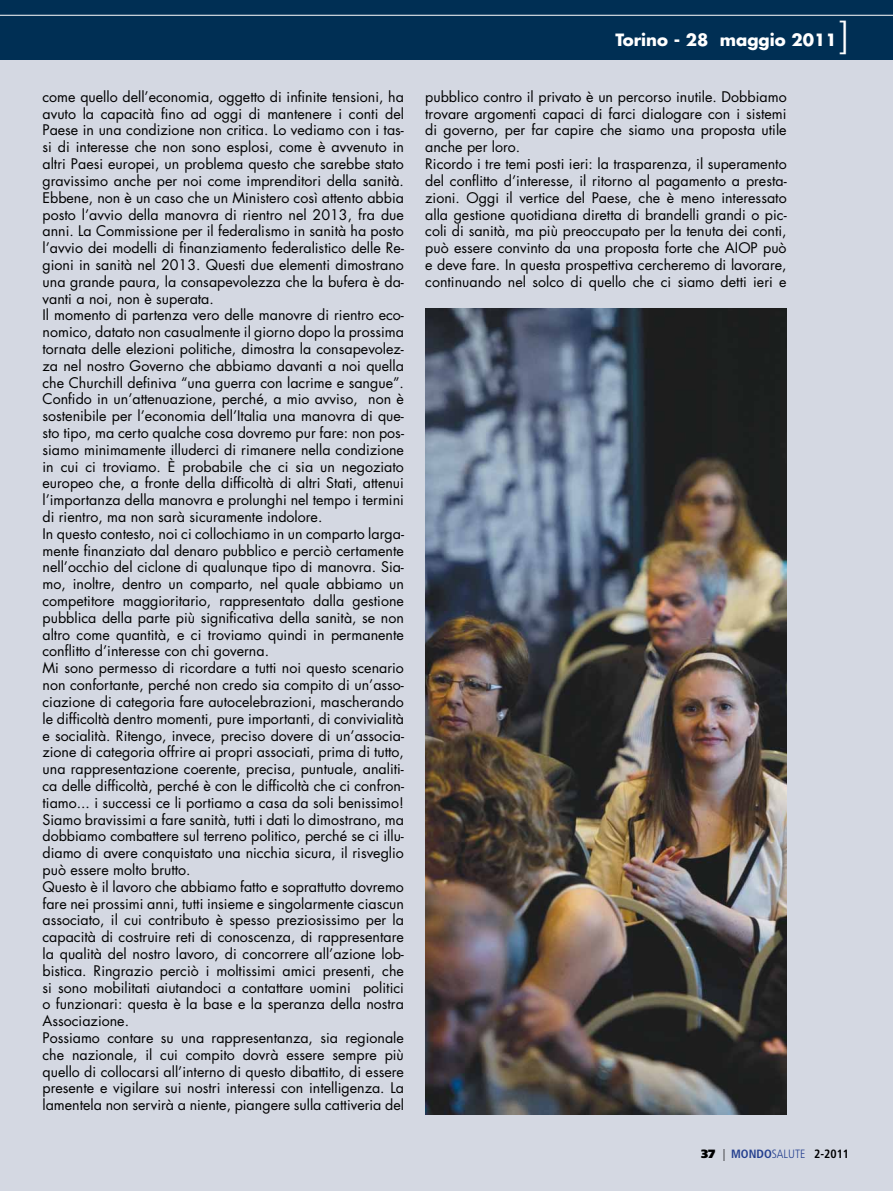
<style>
.page{position:relative;width:893px;height:1191px;background:#fff}
.page>*{position:absolute;margin:0;border:0;box-sizing:border-box;transform-origin:0 0}
.t1{font:300 37.5px "Frutiger";color:#fff}
.t2{font:700 16.5px "Futura Std";color:#fff}
.t3{font:14.25px/16.8px "Futura Std";color:#000}
.t4{font:300 condensed 12px "Frutiger";color:#25408f}
.s1{font-weight:900;font-stretch:normal;color:#000}
.s2{color:#000}
.s3{font-weight:700}
.s4{font-weight:700;color:#000}
</style>
<div class="page">
<div style="left:0;top:60px;width:893px;height:1131px;background:#d4d8e2"></div>
<img style="left:425px;top:308px;width:362px;height:806px">
<div style="left:0;top:0;width:893px;height:60px;background:#002f54"></div>
<hr style="left:0;top:15px;width:893px;height:1px;background:#fff">
<p class="t2" style="left:615px;top:32px;width:223px">Torino - 28 maggio 2011</p>
<h1 class="t1" style="left:838px;top:21px;width:12px">]</h1>
<p class="t3" style="left:43px;top:89px;width:363px">come quello dell’economia, oggetto di infinite tensioni, ha avuto la capacità fino ad oggi di mantenere i conti del Paese in una condizione non critica. Lo vediamo con i tas&shy;si di interesse che non sono esplosi, come è avvenuto in altri Paesi europei, un problema questo che sarebbe stato gravissimo anche per noi come imprenditori della sanità.<br>Ebbene, non è un caso che un Ministero così attento abbia posto l’avvio della manovra di rientro nel 2013, fra due anni. La Commissione per il federalismo in sanità ha posto l’avvio dei modelli di finanziamento federalistico delle Re&shy;gioni in sanità nel 2013. Questi due elementi dimostrano una grande paura, la consapevolezza che la bufera è da&shy;vanti a noi, non è superata.<br>Il momento di partenza vero delle manovre di rientro eco&shy;nomico, datato non casualmente il giorno dopo la prossima tornata delle elezioni politiche, dimostra la consapevolez&shy;za nel nostro Governo che abbiamo davanti a noi quella che Churchill definiva “una guerra con lacrime e sangue”.<br>Confido in un’attenuazione, perché, a mio avviso, non è sostenibile per l’economia dell’Italia una manovra di que&shy;sto tipo, ma certo qualche cosa dovremo pur fare: non pos&shy;siamo minimamente illuderci di rimanere nella condizione in cui ci troviamo. È probabile che ci sia un negoziato europeo che, a fronte della difficoltà di altri Stati, attenui l’importanza della manovra e prolunghi nel tempo i termini di rientro, ma non sarà sicuramente indolore.<br>In questo contesto, noi ci collochiamo in un comparto larga&shy;mente finanziato dal denaro pubblico e perciò certamente nell’occhio del ciclone di qualunque tipo di manovra. Sia&shy;mo, inoltre, dentro un comparto, nel quale abbiamo un competitore maggioritario, rappresentato dalla gestione pubblica della parte più significativa della sanità, se non altro come quantità, e ci troviamo quindi in permanente conflitto d’interesse con chi governa.<br>Mi sono permesso di ricordare a tutti noi questo scenario non confortante, perché non credo sia compito di un’asso&shy;ciazione di categoria fare autocelebrazioni, mascherando le difficoltà dentro momenti, pure importanti, di convivialità e socialità. Ritengo, invece, preciso dovere di un’associa&shy;zione di categoria offrire ai propri associati, prima di tutto, una rappresentazione coerente, precisa, puntuale, analiti&shy;ca delle difficoltà, perché è con le difficoltà che ci confron&shy;tiamo... i successi ce li portiamo a casa da soli benissimo!<br>Siamo bravissimi a fare sanità, tutti i dati lo dimostrano, ma dobbiamo combattere sul terreno politico, perché se ci illu&shy;diamo di avere conquistato una nicchia sicura, il risveglio può essere molto brutto.<br>Questo è il lavoro che abbiamo fatto e soprattutto dovremo fare nei prossimi anni, tutti insieme e singolarmente ciascun associato, il cui contributo è spesso preziosissimo per la capacità di costruire reti di conoscenza, di rappresentare la qualità del nostro lavoro, di concorrere all’azione lob&shy;bistica. Ringrazio perciò i moltissimi amici presenti, che si sono mobilitati aiutandoci a contattare uomini politici o funzionari: questa è la base e la speranza della nostra Associazione.<br>Possiamo contare su una rappresentanza, sia regionale che nazionale, il cui compito dovrà essere sempre più quello di collocarsi all’interno di questo dibattito, di essere presente e vigilare sui nostri interessi con intelligenza. La lamentela non servirà a niente, piangere sulla cattiveria del</p>
<p class="t3" style="left:425px;top:89px;width:363px">pubblico contro il privato è un percorso inutile. Dobbiamo trovare argomenti capaci di farci dialogare con i sistemi di governo, per far capire che siamo una proposta utile anche per loro.<br>Ricordo i tre temi posti ieri: la trasparenza, il superamento del conflitto d’interesse, il ritorno al pagamento a presta&shy;zioni. Oggi il vertice del Paese, che è meno interessato alla gestione quotidiana diretta di brandelli grandi o pic&shy;coli di sanità, ma più preoccupato per la tenuta dei conti, può essere convinto da una proposta forte che AIOP può e deve fare. In questa prospettiva cercheremo di lavorare, continuando nel solco di quello che ci siamo detti ieri e</p>
<p class="t4" style="left:701px;top:1149px;width:150px"><span class="s1">37</span> <span class="s2">|</span> <span class="s3">MONDO</span>SALUTE <span class="s4">2-2011</span></p>
</div>
